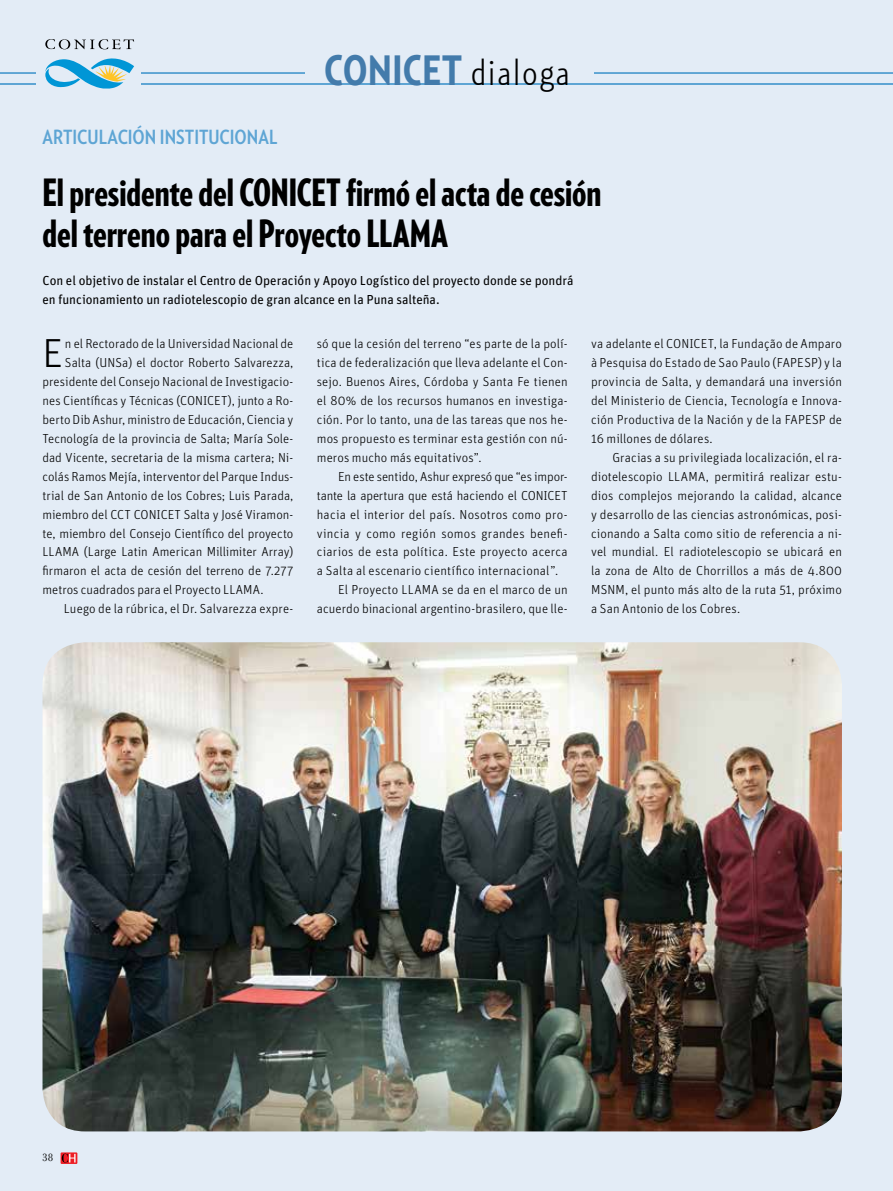
<style>
.page{position:relative;width:893px;height:1191px;background:#e3ecf6}
.page>*{position:absolute;margin:0;border:0;box-sizing:border-box;transform-origin:0 0}
.t1{font:700 42.15px "Relay Cond";color:#437bab}
.t2{font:300 40.5px "Unit";color:#000}
.t3{font:900 37.5px/40.5px "Verlag Compressed";color:#000}
.t4{font:700 19.5px "Verlag Condensed";color:#5ea5d4}
.t5{font:300 13.05px/18.9px "Unit";letter-spacing:.005em;color:#000;text-align:justify}
.t6{font:13.05px/18.9px "Unit";letter-spacing:-.005em;color:#000}
.t7{font:11.25px "Filosofia";color:#000}
.s1{font-weight:300;font-size:36.75px;color:#000}
</style>
<div class="page">
<hr style="left:0;top:84px;width:893px;height:1px;background:#5ea5d4">
<hr style="left:0;top:73px;width:893px;height:1px;background:#5ea5d4">
<div style="left:305px;top:38px;width:288px;height:42px;background:#e3ecf6"></div>
<div style="left:36px;top:0;width:105px;height:119px;background:#e3ecf6"></div>
<svg style="left:45px;top:39px;width:89px;height:10px"></svg>
<svg style="left:45px;top:58px;width:89px;height:31px"></svg>
<img style="left:43px;top:642px;width:799px;height:489px">
<svg style="left:61px;top:1152px;width:16px;height:12px"></svg>
<svg style="left:62px;top:1153px;width:14px;height:9px"></svg>
<h1 class="t1" style="left:324px;top:45px;width:247px">CONICET <span class="s1">dialoga</span></h1>
<h3 class="t4" style="left:43px;top:123px;width:236px">ARTICULACIÓN INSTITUCIONAL</h3>
<h3 class="t3" style="left:43px;top:171px;width:560px">El presidente del CONICET firmó el acta de cesión del terreno para el Proyecto LLAMA</h3>
<p class="t6" style="left:43px;top:270px;width:532px">Con el objetivo de instalar el Centro de Operación y Apoyo Logístico del proyecto donde se pondrá en funcionamiento un radiotelescopio de gran alcance en la Puna salteña.</p>
<h2 class="t2" style="left:43px;top:330px;width:22px">E</h2>
<p class="t5" style="left:65px;top:334px;width:230px">n el Rectorado de la Universidad Nacional de</p>
<p class="t5" style="left:317px;top:334px;width:252px">só que la cesión del terreno “es parte de la polí&shy;tica de federalización que lleva adelante el Con&shy;sejo. Buenos Aires, Córdoba y Santa Fe tienen el 80% de los recursos humanos en investiga&shy;ción. Por lo tanto, una de las tareas que nos he&shy;mos propuesto es terminar esta gestión con nú&shy;meros mucho más equitativos”.</p>
<p class="t5" style="left:338px;top:467px;width:231px">En este sentido, Ashur expresó que “es impor-</p>
<p class="t5" style="left:317px;top:485px;width:252px">tante la apertura que está haciendo el CONICET</p>
<p class="t5" style="left:317px;top:504px;width:252px">hacia el interior del país. Nosotros como pro-</p>
<p class="t5" style="left:317px;top:523px;width:252px">vincia y como región somos grandes benefi-</p>
<p class="t5" style="left:317px;top:542px;width:252px">ciarios de esta política. Este proyecto acerca</p>
<p class="t5" style="left:317px;top:561px;width:243px">a Salta al escenario científico internacional”.</p>
<p class="t5" style="left:338px;top:580px;width:231px">El Proyecto LLAMA se da en el marco de un</p>
<p class="t5" style="left:317px;top:599px;width:252px">acuerdo binacional argentino-brasilero, que lle-</p>
<p class="t5" style="left:591px;top:334px;width:252px">va adelante el CONICET, la Fundação de Amparo à Pesquisa do Estado de Sao Paulo (FAPESP) y la provincia de Salta, y demandará una inversión del Ministerio de Ciencia, Tecnología e Innova&shy;ción Productiva de la Nación y de la FAPESP de 16 millones de dólares.</p>
<p class="t5" style="left:591px;top:448px;width:252px;text-indent:21px">Gracias a su privilegiada localización, el ra&shy;diotelescopio LLAMA, permitirá realizar estu&shy;dios complejos mejorando la calidad, alcance y desarrollo de las ciencias astronómicas, posi&shy;cionando a Salta como sitio de referencia a ni&shy;vel mundial. El radiotelescopio se ubicará en la zona de Alto de Chorrillos a más de 4.800<br>MSNM, el punto más alto de la ruta 51, próximo a San Antonio de los Cobres.</p>
<p class="t5" style="left:65px;top:353px;width:230px">Salta (UNSa) el doctor Roberto Salvarezza,</p>
<p class="t5" style="left:43px;top:372px;width:252px">presidente del Consejo Nacional de Investigacio-</p>
<p class="t5" style="left:43px;top:391px;width:252px">nes Científicas y Técnicas (CONICET), junto a Ro-</p>
<p class="t5" style="left:43px;top:410px;width:252px">berto Dib Ashur, ministro de Educación, Ciencia y</p>
<p class="t5" style="left:43px;top:429px;width:252px">Tecnología de la provincia de Salta; María Sole-</p>
<p class="t5" style="left:43px;top:448px;width:252px">dad Vicente, secretaria de la misma cartera; Ni-</p>
<p class="t5" style="left:43px;top:467px;width:252px">colás Ramos Mejía, interventor del Parque Indus-</p>
<p class="t5" style="left:43px;top:485px;width:252px">trial de San Antonio de los Cobres; Luis Parada,</p>
<p class="t5" style="left:43px;top:504px;width:252px">miembro del CCT CONICET Salta y José Viramon-</p>
<p class="t5" style="left:43px;top:523px;width:252px">te, miembro del Consejo Científico del proyecto</p>
<p class="t5" style="left:43px;top:542px;width:252px">LLAMA (Large Latin American Millimiter Array)</p>
<p class="t5" style="left:43px;top:561px;width:252px">firmaron el acta de cesión del terreno de 7.277</p>
<p class="t5" style="left:43px;top:580px;width:222px">metros cuadrados para el Proyecto LLAMA.</p>
<p class="t5" style="left:64px;top:599px;width:231px">Luego de la rúbrica, el Dr. Salvarezza expre-</p>
<p class="t7" style="left:43px;top:1151px;width:12px">38</p>
</div>
